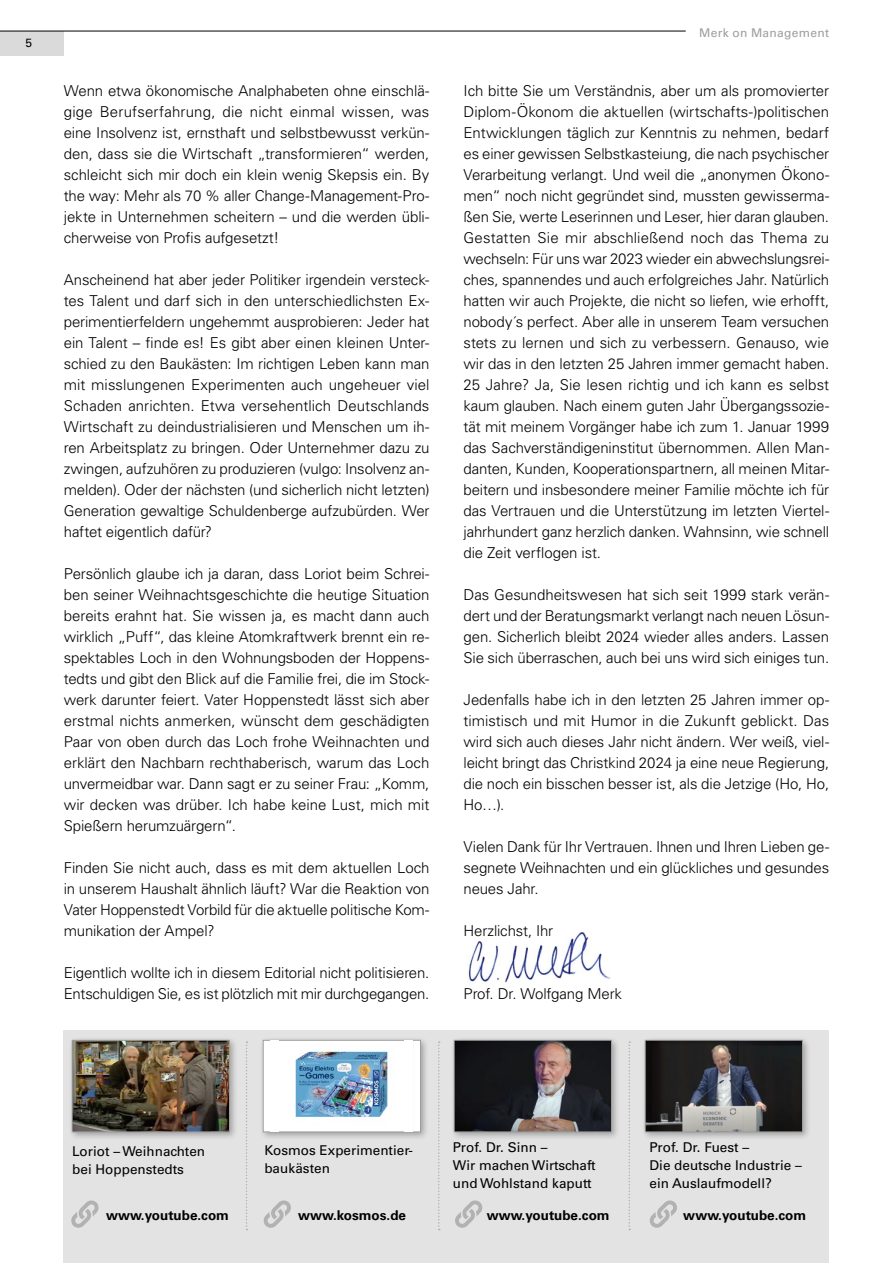
<style>
.page{position:relative;width:893px;height:1263px;background:#fff}
.page>*{position:absolute;margin:0;border:0;box-sizing:border-box;transform-origin:0 0}
.Fließtext{font:300 15px/21px "Univers LT Std";letter-spacing:-.01em;color:#000;text-align:justify}
.Fließtext-2{font:13.5px/18px "Univers LT Std";color:#000}
.Fließtext-3{font:700 13.5px "Univers LT Std";color:#000}
.Fließtext-4{font:12px "Univers LT Std";letter-spacing:.025em;color:#9d9d9c}
.Fließtext-5{font:12px "Univers LT Std";color:#000}
</style>
<div class="page">
<div style="left:64px;top:1030px;width:765px;height:233px;background:#e3e3e3"></div>
<div style="left:0;top:31px;width:64px;height:24px;background:#dadada"></div>
<hr style="left:0;top:31px;width:686px;height:1px;background:#000">
<svg style="left:438px;top:1041px;width:2px;height:189px"></svg>
<svg style="left:629px;top:1041px;width:1px;height:189px"></svg>
<svg style="left:246px;top:1041px;width:2px;height:189px"></svg>
<img style="left:468px;top:932px;width:143px;height:51px">
<div style="left:68px;top:1036px;width:170px;height:105px;background:#000;opacity:.3"></div>
<img style="left:74px;top:1042px;width:154px;height:88px">
<div style="left:72px;top:1040px;width:158px;height:92px;border:1px solid #9d9d9c"></div>
<div style="left:259px;top:1036px;width:170px;height:105px;background:#000;opacity:.3"></div>
<img style="left:265px;top:1042px;width:154px;height:88px">
<div style="left:263px;top:1040px;width:158px;height:92px;border:1px solid #9d9d9c"></div>
<div style="left:450px;top:1036px;width:170px;height:105px;background:#000;opacity:.3"></div>
<img style="left:456px;top:1042px;width:154px;height:88px">
<div style="left:454px;top:1040px;width:158px;height:92px;border:1px solid #9d9d9c"></div>
<div style="left:641px;top:1036px;width:170px;height:105px;background:#000;opacity:.3"></div>
<img style="left:647px;top:1042px;width:154px;height:88px">
<div style="left:645px;top:1040px;width:158px;height:92px;border:1px solid #9d9d9c"></div>
<svg style="left:71px;top:1200px;width:28px;height:28px"></svg>
<svg style="left:263px;top:1200px;width:28px;height:28px"></svg>
<svg style="left:455px;top:1200px;width:28px;height:28px"></svg>
<svg style="left:649px;top:1200px;width:28px;height:28px"></svg>
<div style="left:404px;top:1040px;width:9px;height:92px;background:#fff"></div>
<div style="left:270px;top:1040px;width:9px;height:92px;background:#fff"></div>
<p class="Fließtext-5" style="left:26px;top:35px;width:8px">5</p>
<p class="Fließtext" style="left:64px;top:80px;width:367px">Wenn etwa ökonomische Analphabeten ohne einschlä&shy;gige Berufserfahrung, die nicht einmal wissen, was eine Insolvenz ist, ernsthaft und selbstbewusst verkün&shy;den, dass sie die Wirtschaft „transformieren“ werden, schleicht sich mir doch ein klein wenig Skepsis ein. By the way: Mehr als 70 % aller Change-Management-Pro&shy;jekte in Unternehmen scheitern – und die werden übli&shy;cherweise von Profis aufgesetzt!</p>
<p class="Fließtext" style="left:64px;top:269px;width:367px">Anscheinend hat aber jeder Politiker irgendein versteck&shy;tes Talent und darf sich in den unterschiedlichsten Ex&shy;perimentierfeldern ungehemmt ausprobieren: Jeder hat ein Talent – finde es! Es gibt aber einen kleinen Unter&shy;schied zu den Baukästen: Im richtigen Leben kann man mit misslungenen Experimenten auch ungeheuer viel Schaden anrichten. Etwa versehentlich Deutschlands Wirtschaft zu deindustrialisieren und Menschen um ih&shy;ren Arbeitsplatz zu bringen. Oder Unternehmer dazu zu zwingen, aufzuhören zu produzieren (vulgo: Insolvenz an&shy;melden). Oder der nächsten (und sicherlich nicht letzten)<br>Generation gewaltige Schuldenberge aufzubürden. Wer haftet eigentlich dafür?</p>
<p class="Fließtext" style="left:64px;top:563px;width:367px">Persönlich glaube ich ja daran, dass Loriot beim Schrei&shy;ben seiner Weihnachtsgeschichte die heutige Situation bereits erahnt hat. Sie wissen ja, es macht dann auch wirklich „Puff“, das kleine Atomkraftwerk brennt ein re&shy;spektables Loch in den Wohnungsboden der Hoppens&shy;tedts und gibt den Blick auf die Familie frei, die im Stock&shy;werk darunter feiert. Vater Hoppenstedt lässt sich aber erstmal nichts anmerken, wünscht dem geschädigten Paar von oben durch das Loch frohe Weihnachten und erklärt den Nachbarn rechthaberisch, warum das Loch unvermeidbar war. Dann sagt er zu seiner Frau: „Komm, wir decken was drüber. Ich habe keine Lust, mich mit Spießern herumzuärgern“.</p>
<p class="Fließtext" style="left:64px;top:857px;width:367px">Finden Sie nicht auch, dass es mit dem aktuellen Loch in unserem Haushalt ähnlich läuft? War die Reaktion von Vater Hoppenstedt Vorbild für die aktuelle politische Kom&shy;munikation der Ampel?</p>
<p class="Fließtext" style="left:64px;top:962px;width:367px">Eigentlich wollte ich in diesem Editorial nicht politisieren.<br>Entschuldigen Sie, es ist plötzlich mit mir durchgegangen.</p>
<p class="Fließtext-4" style="left:699px;top:26px;width:131px">Merk on Management</p>
<p class="Fließtext" style="left:463px;top:80px;width:367px">Ich bitte Sie um Verständnis, aber um als promovierter Diplom-Ökonom die aktuellen (wirtschafts-)politischen Entwicklungen täglich zur Kenntnis zu nehmen, bedarf es einer gewissen Selbstkasteiung, die nach psychischer Verarbeitung verlangt. Und weil die „anonymen Ökono&shy;men“ noch nicht gegründet sind, mussten gewisserma&shy;ßen Sie, werte Leserinnen und Leser, hier daran glauben.</p>
<p class="Fließtext" style="left:463px;top:227px;width:367px">Gestatten Sie mir abschließend noch das Thema zu wechseln: Für uns war 2023 wieder ein abwechslungsrei&shy;ches, spannendes und auch erfolgreiches Jahr. Natürlich hatten wir auch Projekte, die nicht so liefen, wie erhofft, nobody´s perfect. Aber alle in unserem Team versuchen stets zu lernen und sich zu verbessern. Genauso, wie wir das in den letzten 25 Jahren immer gemacht haben.<br>25 Jahre? Ja, Sie lesen richtig und ich kann es selbst kaum glauben. Nach einem guten Jahr Übergangssozie&shy;tät mit meinem Vorgänger habe ich zum 1. Januar 1999 das Sachverständigeninstitut übernommen. Allen Man&shy;danten, Kunden, Kooperationspartnern, all meinen Mitar&shy;beitern und insbesondere meiner Familie möchte ich für das Vertrauen und die Unterstützung im letzten Viertel&shy;jahrhundert ganz herzlich danken. Wahnsinn, wie schnell die Zeit verflogen ist.</p>
<p class="Fließtext" style="left:463px;top:584px;width:367px">Das Gesundheitswesen hat sich seit 1999 stark verän&shy;dert und der Beratungsmarkt verlangt nach neuen Lösun&shy;gen. Sicherlich bleibt 2024 wieder alles anders. Lassen Sie sich überraschen, auch bei uns wird sich einiges tun.</p>
<p class="Fließtext" style="left:463px;top:689px;width:367px">Jedenfalls habe ich in den letzten 25 Jahren immer op&shy;timistisch und mit Humor in die Zukunft geblickt. Das wird sich auch dieses Jahr nicht ändern. Wer weiß, viel&shy;leicht bringt das Christkind 2024 ja eine neue Regierung, die noch ein bisschen besser ist, als die Jetzige (Ho, Ho, Ho…).</p>
<p class="Fließtext" style="left:463px;top:836px;width:367px">Vielen Dank für Ihr Vertrauen. Ihnen und Ihren Lieben ge&shy;segnete Weihnachten und ein glückliches und gesundes neues Jahr.</p>
<p class="Fließtext" style="left:463px;top:920px;width:91px">Herzlichst, Ihr</p>
<p class="Fließtext" style="left:463px;top:983px;width:160px">Prof. Dr. Wolfgang Merk</p>
<p class="Fließtext-2" style="left:72px;top:1142px;width:134px">Loriot – Weihnachten bei Hoppenstedts</p>
<p class="Fließtext-3" style="left:106px;top:1207px;width:124px">www.youtube.com</p>
<p class="Fließtext-2" style="left:264px;top:1141px;width:150px">Kosmos Experimentier&shy;baukästen</p>
<p class="Fließtext-3" style="left:298px;top:1207px;width:109px">www.kosmos.de</p>
<p class="Fließtext-2" style="left:453px;top:1139px;width:144px">Prof. Dr. Sinn –<br>Wir machen Wirtschaft und Wohlstand kaputt</p>
<p class="Fließtext-3" style="left:487px;top:1207px;width:124px">www.youtube.com</p>
<p class="Fließtext-2" style="left:649px;top:1139px;width:154px">Prof. Dr. Fuest –<br>Die deutsche Industrie – ein Auslaufmodell?</p>
<p class="Fließtext-3" style="left:683px;top:1207px;width:124px">www.youtube.com</p>
</div>
